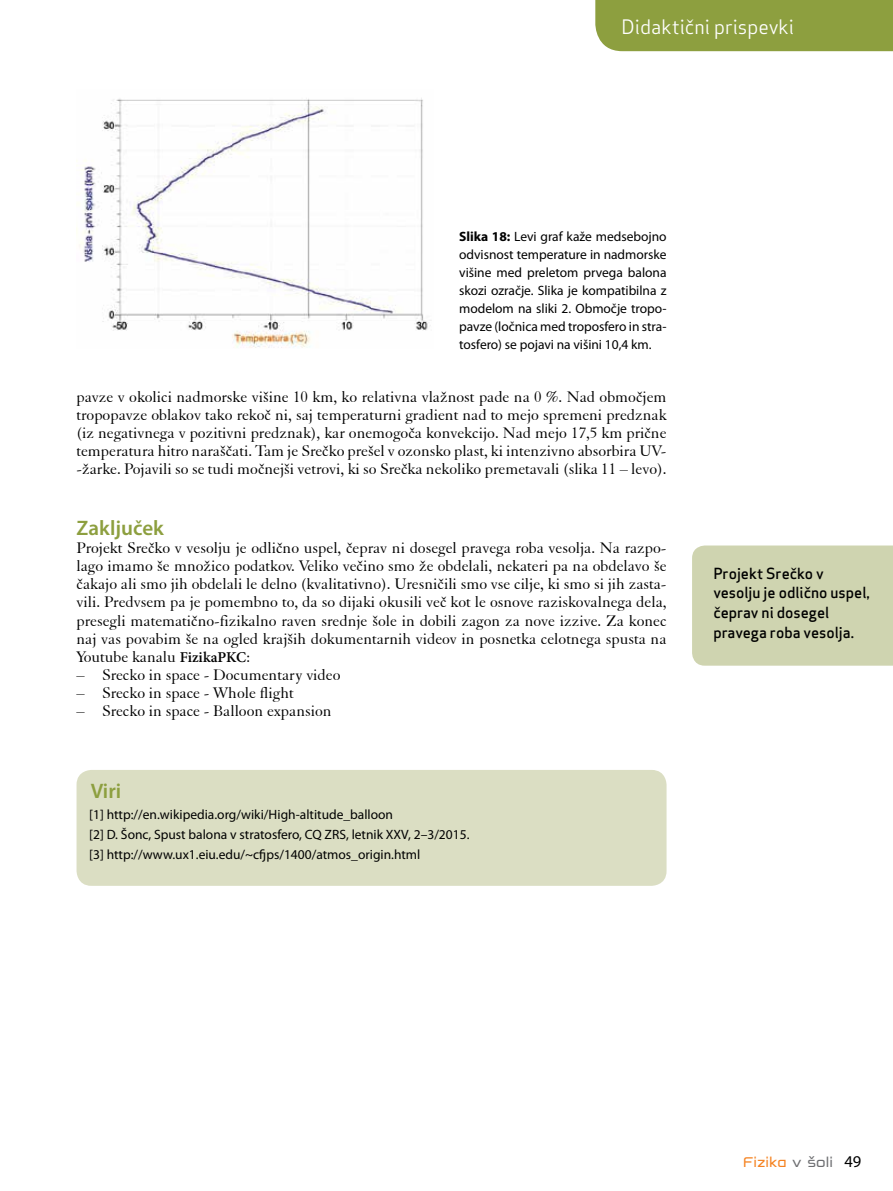
<style>
.page{position:relative;width:893px;height:1191px;background:#fff}
.page>*{position:absolute;margin:0;border:0;box-sizing:border-box;transform-origin:0 0}
.t1{font:600 21px "Myriad Pro";color:#8d9f3f}
.t2{font:19.5px "Apex Sans Book ST";color:#fff}
.t3{font:16.5px/18.1px "Elegant Garamond BT";color:#000;text-align:justify}
.t4{font:16.5px "Formation Sans";color:#f58220}
.t5{font:15px/19.8px "Apex Sans Medium ST";color:#000}
.t6{font:13.5px/18px "Myriad Pro";color:#000;text-align:justify}
.s1{font-weight:700}
.s2{font-family:"Minion Pro";font-weight:600;font-size:15px}
.s3{color:#6d6e71}
.s4{font-family:"Myriad Pro";color:#000}
</style>
<div class="page">
<div style="left:595px;top:0;width:298px;height:51px;background:#8d9f3f"></div>
<img style="left:79px;top:98px;width:352px;height:250px">
<div style="left:77px;top:770px;width:589px;height:116px;background:#dbdec3;border-radius:15px"></div>
<div style="left:692px;top:545px;width:201px;height:120px;background:#cfd4b0"></div>
<p class="t2" style="left:621px;top:14px;width:174px">Didaktični prispevki</p>
<p class="t6" style="left:459px;top:227px;width:209px"><span class="s1">Slika 18:</span> Levi graf kaže medsebojno odvisnost temperature in nadmorske višine med preletom prvega balona skozi ozračje. Slika je kompatibilna z modelom na sliki 2. Območje tropo&shy;pavze (ločnica med troposfero in stra&shy;tosfero) se pojavi na višini 10,4 km.</p>
<p class="t3" style="left:77px;top:387px;width:591px">pavze v okolici nadmorske višine 10 km, ko relativna vlažnost pade na 0 %. Nad območjem tropopavze oblakov tako rekoč ni, saj temperaturni gradient nad to mejo spremeni predznak (iz negativnega v pozitivni predznak), kar onemogoča konvekcijo. Nad mejo 17,5 km prične temperatura hitro naraščati. Tam je Srečko prešel v ozonsko plast, ki intenzivno absorbira UV--žarke. Pojavili so se tudi močnejši vetrovi, ki so Srečka nekoliko premetavali (slika 11 – levo).</p>
<p class="t1" style="left:77px;top:514px;width:89px">Zaključek</p>
<p class="t3" style="left:77px;top:538px;width:591px">Projekt Srečko v vesolju je odlično uspel, čeprav ni dosegel pravega roba vesolja. Na razpo&shy;lago imamo še množico podatkov. Veliko večino smo že obdelali, nekateri pa na obdelavo še čakajo ali smo jih obdelali le delno (kvalitativno). Uresničili smo vse cilje, ki smo si jih zasta&shy;vili. Predvsem pa je pomembno to, da so dijaki okusili več kot le osnove raziskovalnega dela, presegli matematično-fizikalno raven srednje šole in dobili zagon za nove izzive. Za konec naj vas povabim še na ogled krajših dokumentarnih videov in posnetka celotnega spusta na Youtube kanalu <span class="s2">FizikaPKC</span>:</p>
<p class="t3" style="left:77px;top:665px;width:265px">– Srecko in space - Documentary video</p>
<p class="t3" style="left:77px;top:683px;width:219px">– Srecko in space - Whole flight</p>
<p class="t3" style="left:77px;top:701px;width:257px">– Srecko in space - Balloon expansion</p>
<p class="t1" style="left:91px;top:778px;width:32px">Viri</p>
<p class="t6" style="left:89px;top:804px;width:382px;line-height:20.2px;text-align:left">[1] http://en.wikipedia.org/wiki/High-altitude_balloon<br>[2] D. Šonc, Spust balona v stratosfero, CQ ZRS, letnik XXV, 2–3/2015. [3] http://www.ux1.eiu.edu/~cfjps/1400/atmos_origin.html</p>
<p class="t5" style="left:713px;top:563px;width:158px">Projekt Srečko v vesolju je odlično uspel, čeprav ni dosegel pravega roba vesolja.</p>
<p class="t4" style="left:743px;top:1153px;width:119px">Fizika <span class="s3">v šoli</span> <span class="s4">49</span></p>
</div>
